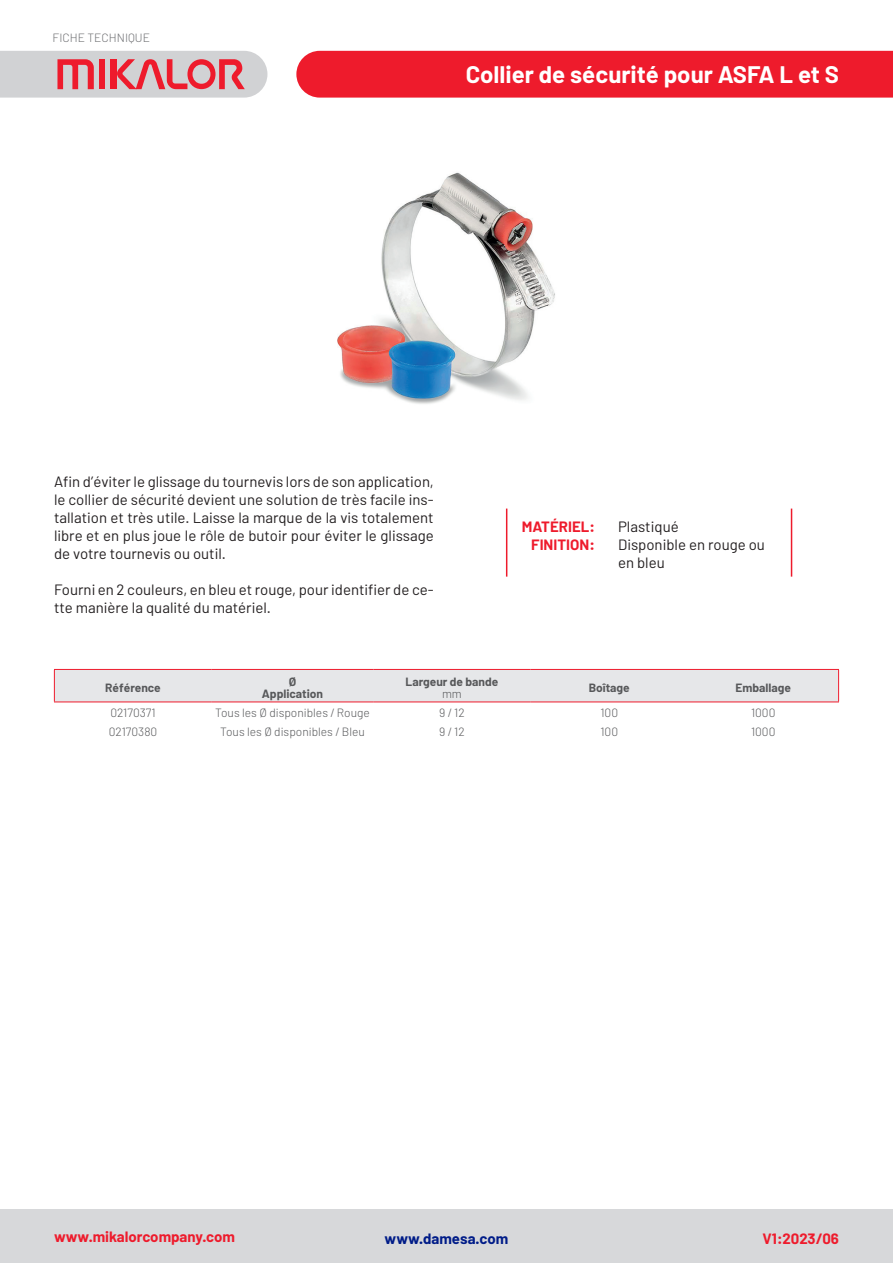
<style>
.page{position:relative;width:893px;height:1263px;background:#fff}
.page>*{position:absolute;margin:0;border:0;box-sizing:border-box;transform-origin:0 0}
.t1{font:700 24px "Barlow";color:#fff}
.t2{font:15px/18px "Barlow";color:#231f20}
.t3{font:700 15px "Barlow";color:#ee1b2c}
.t4{font:700 15px "Barlow";color:#001c88}
.t5{font:300 12px "Barlow";color:#57585a}
.t6{font:700 12px/12px "Barlow";color:#57585a;text-align:center}
.t7{font:300 12px "Barlow";color:#6c6d70}
</style>
<div class="page">
<div style="left:296px;top:51px;width:597px;height:47px;background:#ee1b2c"></div>
<hr style="left:506px;top:509px;width:1px;height:68px;background:#ee1b2c">
<hr style="left:791px;top:509px;width:1px;height:68px;background:#ee1b2c">
<div style="left:54px;top:670px;width:785px;height:33px;background:#e6e7e9"></div>
<hr style="left:54px;top:669px;width:158px;height:1px;background:#ee1b2c">
<hr style="left:54px;top:670px;width:1px;height:31px;background:#ee1b2c">
<hr style="left:212px;top:669px;width:161px;height:1px;background:#ee1b2c">
<hr style="left:373px;top:669px;width:158px;height:1px;background:#ee1b2c">
<hr style="left:531px;top:669px;width:157px;height:1px;background:#ee1b2c">
<hr style="left:688px;top:669px;width:151px;height:1px;background:#ee1b2c">
<hr style="left:838px;top:670px;width:1px;height:31px;background:#ee1b2c">
<hr style="left:54px;top:701px;width:158px;height:1px;background:#ee1b2c">
<hr style="left:212px;top:701px;width:161px;height:1px;background:#ee1b2c">
<hr style="left:373px;top:701px;width:158px;height:1px;background:#ee1b2c">
<hr style="left:531px;top:701px;width:157px;height:1px;background:#ee1b2c">
<hr style="left:688px;top:701px;width:151px;height:1px;background:#ee1b2c">
<div style="left:0;top:1209px;width:893px;height:54px;background:#d7d8da"></div>
<svg style="left:0;top:51px;width:267px;height:47px"></svg>
<img style="left:337px;top:172px;width:218px;height:232px">
<p class="t7" style="left:53px;top:30px;width:99px">FICHE TECHNIQUE</p>
<p class="t1" style="left:466px;top:60px;width:375px">Collier de sécurité pour ASFA L et S</p>
<p class="t2" style="left:54px;top:472px;width:381px;text-align:justify">Afin d’éviter le glissage du tournevis lors de son application, le collier de sécurité devient une solution de très facile ins&shy;tallation et très utile. Laisse la marque de la vis totalement libre et en plus joue le rôle de butoir pour éviter le glissage de votre tournevis ou outil.</p>
<p class="t2" style="left:54px;top:580px;width:381px">Fourni en 2 couleurs, en bleu et rouge, pour identifier de ce&shy;tte manière la qualité du matériel.</p>
<p class="t3" style="left:522px;top:517px;width:74px">MATÉRIEL:</p>
<p class="t3" style="left:531px;top:535px;width:65px">FINITION:</p>
<p class="t2" style="left:618px;top:517px;width:62px">Plastiqué</p>
<p class="t2" style="left:618px;top:535px;width:148px">Disponible en rouge ou en bleu</p>
<p class="t6" style="left:105px;top:681px;width:57px">Référence</p>
<p class="t6" style="left:262px;top:675px;width:63px">Ø<br>Application</p>
<p class="t6" style="left:406px;top:675px;width:94px">Largeur de bande</p>
<p class="t5" style="left:442px;top:686px;width:21px">mm</p>
<p class="t6" style="left:589px;top:681px;width:43px">Boîtage</p>
<p class="t6" style="left:735px;top:681px;width:57px">Emballage</p>
<p class="t5" style="left:110px;top:706px;width:47px">02170371</p>
<p class="t5" style="left:215px;top:706px;width:156px">Tous les Ø disponibles / Rouge</p>
<p class="t5" style="left:439px;top:706px;width:27px">9 / 12</p>
<p class="t5" style="left:600px;top:706px;width:19px">100</p>
<p class="t5" style="left:751px;top:706px;width:26px">1000</p>
<p class="t5" style="left:109px;top:724px;width:50px">02170380</p>
<p class="t5" style="left:220px;top:724px;width:146px">Tous les Ø disponibles / Bleu</p>
<p class="t5" style="left:439px;top:724px;width:27px">9 / 12</p>
<p class="t5" style="left:600px;top:724px;width:19px">100</p>
<p class="t5" style="left:751px;top:724px;width:26px">1000</p>
<p class="t3" style="left:54px;top:1227px;width:183px">www.mikalorcompany.com</p>
<p class="t4" style="left:385px;top:1229px;width:125px">www.damesa.com</p>
<p class="t3" style="left:763px;top:1229px;width:78px">V1:2023/06</p>
</div>
